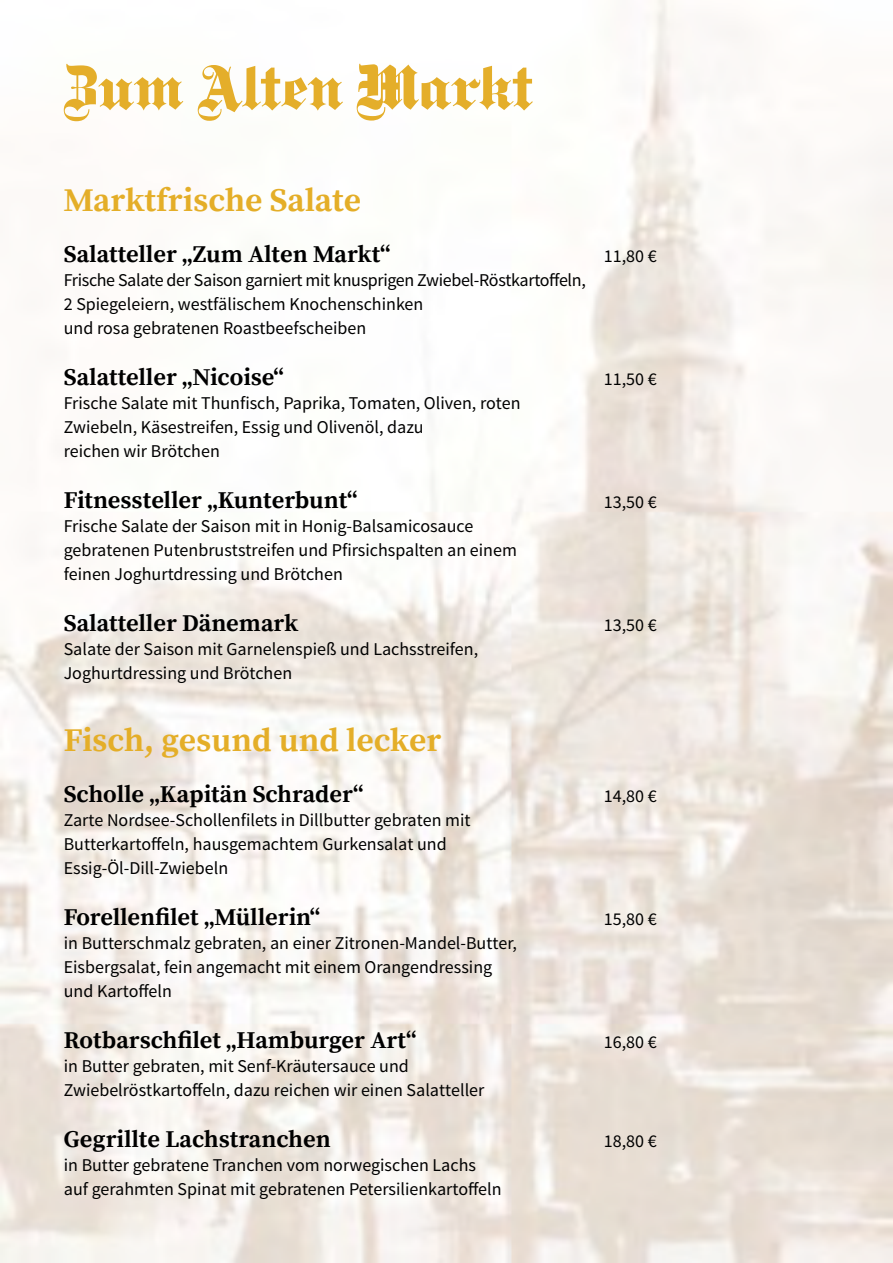
<style>
.page{position:relative;width:893px;height:1263px;background:#fff}
.page>*{position:absolute;margin:0;border:0;box-sizing:border-box;transform-origin:0 0}
.t1{font:700 33px "Source Serif Pro";color:#e4ae28}
.t2{font:700 24px "Source Serif Pro";color:#000}
.t3{font:18px/24px "Source Sans Pro";color:#000}
</style>
<div class="page">
<svg style="left:64px;top:64px;width:119px;height:57px"></svg>
<svg style="left:198px;top:65px;width:145px;height:56px"></svg>
<svg style="left:357px;top:64px;width:176px;height:57px"></svg>
<h1 class="t1" style="left:64px;top:181px;width:299px">Marktfrische Salate</h1>
<h2 class="t2" style="left:64px;top:240px;width:328px">Salatteller „Zum Alten Markt“</h2>
<p class="t3" style="left:604px;top:245px;width:54px">11,80 €</p>
<p class="t3" style="left:64px;top:269px;width:524px">Frische Salate der Saison garniert mit knusprigen Zwiebel-Röstkartoffeln,<br>2 Spiegeleiern, westfälischem Knochenschinken<br>und rosa gebratenen Roastbeefscheiben</p>
<h2 class="t2" style="left:64px;top:363px;width:222px">Salatteller „Nicoise“</h2>
<p class="t3" style="left:604px;top:368px;width:54px">11,50 €</p>
<p class="t3" style="left:64px;top:392px;width:458px">Frische Salate mit Thunfisch, Paprika, Tomaten, Oliven, roten<br>Zwiebeln, Käsestreifen, Essig und Olivenöl, dazu<br>reichen wir Brötchen</p>
<h2 class="t2" style="left:64px;top:486px;width:295px">Fitnessteller „Kunterbunt“</h2>
<p class="t3" style="left:604px;top:491px;width:54px">13,50 €</p>
<p class="t3" style="left:64px;top:515px;width:455px">Frische Salate der Saison mit in Honig-Balsamicosauce gebratenen Putenbruststreifen und Pfirsichspalten an einem feinen Joghurtdressing und Brötchen</p>
<h2 class="t2" style="left:64px;top:609px;width:236px">Salatteller Dänemark</h2>
<p class="t3" style="left:604px;top:614px;width:54px">13,50 €</p>
<p class="t3" style="left:64px;top:638px;width:416px">Salate der Saison mit Garnelenspieß und Lachsstreifen,<br>Joghurtdressing und Brötchen</p>
<h1 class="t1" style="left:64px;top:721px;width:379px">Fisch, gesund und lecker</h1>
<h2 class="t2" style="left:64px;top:780px;width:301px">Scholle „Kapitän Schrader“</h2>
<p class="t3" style="left:604px;top:785px;width:54px">14,80 €</p>
<p class="t3" style="left:64px;top:809px;width:408px">Zarte Nordsee-Schollenfilets in Dillbutter gebraten mit<br>Butterkartoffeln, hausgemachtem Gurkensalat und<br>Essig-Öl-Dill-Zwiebeln</p>
<h2 class="t2" style="left:64px;top:903px;width:258px">Forellenfilet „Müllerin“</h2>
<p class="t3" style="left:604px;top:908px;width:54px">15,80 €</p>
<p class="t3" style="left:64px;top:932px;width:455px">in Butterschmalz gebraten, an einer Zitronen-Mandel-Butter,<br>Eisbergsalat, fein angemacht mit einem Orangendressing und Kartoffeln</p>
<h2 class="t2" style="left:64px;top:1026px;width:354px">Rotbarschfilet „Hamburger Art“</h2>
<p class="t3" style="left:604px;top:1031px;width:54px">16,80 €</p>
<p class="t3" style="left:64px;top:1055px;width:422px">in Butter gebraten, mit Senf-Kräutersauce und<br>Zwiebelröstkartoffeln, dazu reichen wir einen Salatteller</p>
<h2 class="t2" style="left:64px;top:1125px;width:268px">Gegrillte Lachstranchen</h2>
<p class="t3" style="left:604px;top:1130px;width:54px">18,80 €</p>
<p class="t3" style="left:64px;top:1154px;width:439px">in Butter gebratene Tranchen vom norwegischen Lachs auf gerahmten Spinat mit gebratenen Petersilienkartoffeln</p>
</div>
